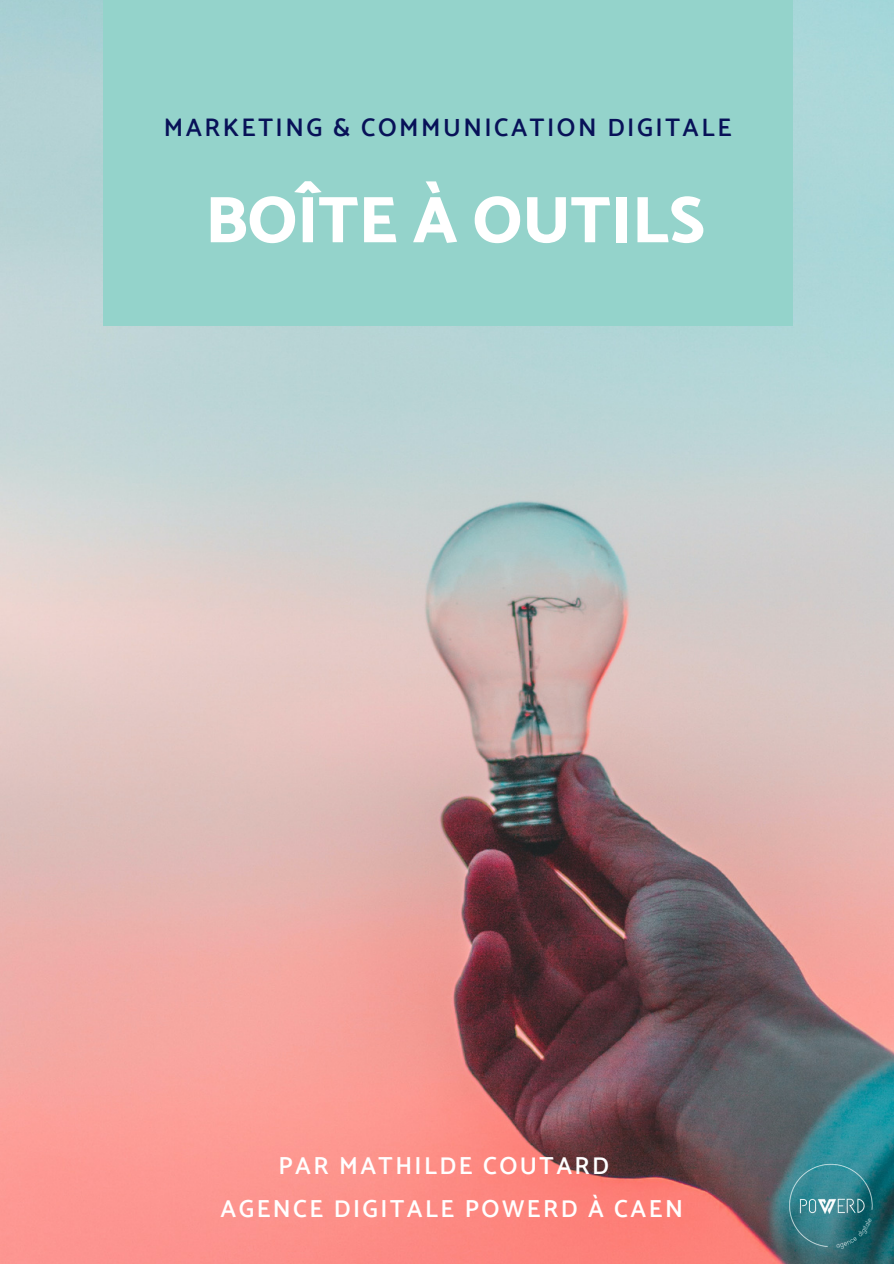
<style>
.page{position:relative;width:894px;height:1264px;background:#fff}
.page>*{position:absolute;margin:0;border:0;box-sizing:border-box;transform-origin:0 0}
.t1{font:800 66.3px "Catamaran";color:#fff}
.t2{font:600 25.35px "Catamaran";letter-spacing:.1em;color:#081158}
.t3{font:600 24.6px "Catamaran";letter-spacing:.1em;color:#fff}
</style>
<div class="page">
<img style="left:0;top:0;width:893px;height:1263px">
<div style="left:103px;top:0;width:689px;height:326px;background:#94d3cb"></div>
<img style="left:768px;top:1148px;width:125px;height:115px">
<p class="t2" style="left:164px;top:113px;width:569px">MARKETING &amp; COMMUNICATION DIGITALE</p>
<p class="t1" style="left:205px;top:180px;width:501px">BOÎTE À OUTILS</p>
<p class="t3" style="left:278px;top:1151px;width:332px">PAR MATHILDE COUTARD</p>
<p class="t3" style="left:220px;top:1194px;width:464px">AGENCE DIGITALE POWERD À CAEN</p>
</div>
